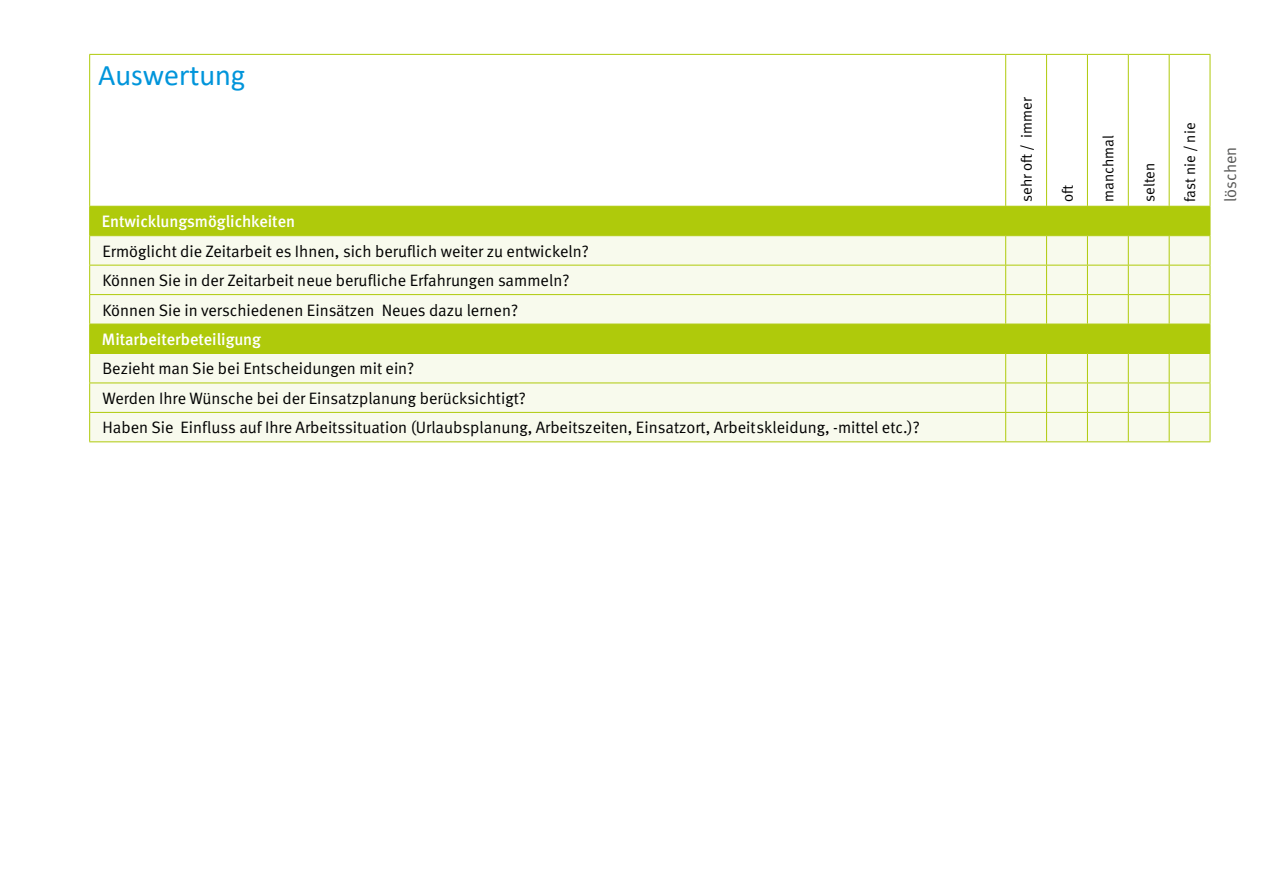
<style>
.page{position:relative;width:1263px;height:893px;background:#fff}
.page>*{position:absolute;margin:0;border:0;box-sizing:border-box;transform-origin:0 0}
.t1{font:30px "Calibri";color:#0095db}
.Fragen{font:16.5px "DGUV Meta";color:#000}
.Titel{font:500 16.5px "DGUV Meta";color:#fff}
.Titel-2{font:16.5px "DGUV Meta";color:#575756}
.t2{font:15px "DGUV Meta";color:#000}
</style>
<div class="page">
<svg style="left:90px;top:55px;width:1120px;height:151px"></svg>
<div style="left:90px;top:207px;width:1120px;height:28px;background:#afca0b"></div>
<svg style="left:90px;top:236px;width:1120px;height:205px;background:#ecf2ca"></svg>
<hr style="left:1006px;top:265px;width:40px;height:1px;background:#afca0b">
<hr style="left:1087px;top:265px;width:41px;height:1px;background:#afca0b">
<hr style="left:1128px;top:265px;width:41px;height:1px;background:#afca0b">
<hr style="left:1169px;top:265px;width:41px;height:1px;background:#afca0b">
<hr style="left:1046px;top:294px;width:41px;height:1px;background:#afca0b">
<hr style="left:1087px;top:294px;width:41px;height:1px;background:#afca0b">
<hr style="left:1128px;top:294px;width:41px;height:1px;background:#afca0b">
<hr style="left:1169px;top:294px;width:41px;height:1px;background:#afca0b">
<hr style="left:1046px;top:324px;width:41px;height:1px;background:#afca0b">
<hr style="left:1087px;top:324px;width:41px;height:1px;background:#afca0b">
<hr style="left:1128px;top:324px;width:41px;height:1px;background:#afca0b">
<hr style="left:1169px;top:324px;width:41px;height:1px;background:#afca0b">
<hr style="left:1006px;top:383px;width:40px;height:1px;background:#afca0b">
<hr style="left:1087px;top:383px;width:41px;height:1px;background:#afca0b">
<hr style="left:1128px;top:383px;width:41px;height:1px;background:#afca0b">
<hr style="left:1169px;top:383px;width:41px;height:1px;background:#afca0b">
<hr style="left:1046px;top:412px;width:41px;height:1px;background:#afca0b">
<hr style="left:1087px;top:412px;width:41px;height:1px;background:#afca0b">
<hr style="left:1128px;top:412px;width:41px;height:1px;background:#afca0b">
<hr style="left:1169px;top:412px;width:41px;height:1px;background:#afca0b">
<hr style="left:1046px;top:441px;width:41px;height:1px;background:#afca0b">
<hr style="left:1087px;top:441px;width:41px;height:1px;background:#afca0b">
<hr style="left:1128px;top:441px;width:41px;height:1px;background:#afca0b">
<hr style="left:1169px;top:441px;width:41px;height:1px;background:#afca0b">
<hr style="left:89px;top:54px;width:917px;height:1px;background:#afca0b">
<hr style="left:89px;top:55px;width:1px;height:151px;background:#afca0b">
<hr style="left:1006px;top:54px;width:40px;height:1px;background:#afca0b">
<hr style="left:1005px;top:55px;width:1px;height:151px;background:#afca0b">
<hr style="left:1046px;top:54px;width:41px;height:1px;background:#afca0b">
<hr style="left:1046px;top:55px;width:1px;height:151px;background:#afca0b">
<hr style="left:1087px;top:54px;width:41px;height:1px;background:#afca0b">
<hr style="left:1087px;top:55px;width:1px;height:151px;background:#afca0b">
<hr style="left:1128px;top:54px;width:41px;height:1px;background:#afca0b">
<hr style="left:1128px;top:55px;width:1px;height:151px;background:#afca0b">
<hr style="left:1169px;top:54px;width:41px;height:1px;background:#afca0b">
<hr style="left:1169px;top:55px;width:1px;height:151px;background:#afca0b">
<hr style="left:1210px;top:55px;width:1px;height:151px;background:#afca0b">
<hr style="left:89px;top:206px;width:917px;height:1px;background:#afca0b">
<hr style="left:1006px;top:206px;width:40px;height:1px;background:#afca0b">
<hr style="left:1046px;top:206px;width:41px;height:1px;background:#afca0b">
<hr style="left:1087px;top:206px;width:41px;height:1px;background:#afca0b">
<hr style="left:1128px;top:206px;width:41px;height:1px;background:#afca0b">
<hr style="left:1169px;top:206px;width:41px;height:1px;background:#afca0b">
<hr style="left:89px;top:235px;width:917px;height:1px;background:#afca0b">
<hr style="left:89px;top:265px;width:917px;height:1px;background:#afca0b">
<hr style="left:89px;top:294px;width:917px;height:1px;background:#afca0b">
<hr style="left:89px;top:324px;width:917px;height:1px;background:#afca0b">
<svg style="left:1128px;top:207px;width:1px;height:234px"></svg>
<svg style="left:1169px;top:207px;width:1px;height:234px"></svg>
<hr style="left:89px;top:353px;width:917px;height:1px;background:#afca0b">
<hr style="left:89px;top:383px;width:917px;height:1px;background:#afca0b">
<hr style="left:89px;top:412px;width:917px;height:1px;background:#afca0b">
<svg style="left:89px;top:207px;width:1px;height:234px"></svg>
<hr style="left:89px;top:441px;width:917px;height:1px;background:#afca0b">
<hr style="left:1006px;top:235px;width:40px;height:1px;background:#afca0b">
<hr style="left:1046px;top:235px;width:41px;height:1px;background:#afca0b">
<hr style="left:1087px;top:235px;width:41px;height:1px;background:#afca0b">
<hr style="left:1128px;top:235px;width:41px;height:1px;background:#afca0b">
<hr style="left:1169px;top:235px;width:41px;height:1px;background:#afca0b">
<hr style="left:1046px;top:265px;width:41px;height:1px;background:#afca0b">
<hr style="left:1006px;top:294px;width:40px;height:1px;background:#afca0b">
<hr style="left:1006px;top:324px;width:40px;height:1px;background:#afca0b">
<hr style="left:1006px;top:353px;width:40px;height:1px;background:#afca0b">
<hr style="left:1046px;top:353px;width:41px;height:1px;background:#afca0b">
<hr style="left:1087px;top:353px;width:41px;height:1px;background:#afca0b">
<svg style="left:1087px;top:207px;width:1px;height:234px"></svg>
<hr style="left:1128px;top:353px;width:41px;height:1px;background:#afca0b">
<hr style="left:1169px;top:353px;width:41px;height:1px;background:#afca0b">
<hr style="left:1046px;top:383px;width:41px;height:1px;background:#afca0b">
<hr style="left:1006px;top:412px;width:40px;height:1px;background:#afca0b">
<svg style="left:1046px;top:207px;width:1px;height:234px"></svg>
<svg style="left:1210px;top:207px;width:1px;height:234px"></svg>
<hr style="left:1006px;top:441px;width:40px;height:1px;background:#afca0b">
<svg style="left:1005px;top:207px;width:1px;height:234px"></svg>
<p class="t1" style="left:98px;top:55px;width:148px">Auswertung</p>
<p class="Titel" style="left:102px;top:212px;width:195px">Entwicklungsmöglichkeiten</p>
<p class="Fragen" style="left:102px;top:241px;width:488px">Ermöglicht die Zeitarbeit es Ihnen, sich beruflich weiter zu entwickeln?</p>
<p class="Fragen" style="left:102px;top:271px;width:468px">Können Sie in der Zeitarbeit neue berufliche Erfahrungen sammeln?</p>
<p class="Fragen" style="left:102px;top:300px;width:417px">Können Sie in verschiedenen Einsätzen Neues dazu lernen?</p>
<p class="Titel" style="left:102px;top:330px;width:161px">Mitarbeiterbeteiligung</p>
<p class="Fragen" style="left:102px;top:359px;width:313px">Bezieht man Sie bei Entscheidungen mit ein?</p>
<p class="Fragen" style="left:102px;top:389px;width:425px">Werden Ihre Wünsche bei der Einsatzplanung berücksichtigt?</p>
<p class="Fragen" style="left:102px;top:418px;width:819px">Haben Sie Einfluss auf Ihre Arbeitssituation (Urlaubsplanung, Arbeitszeiten, Einsatzort, Arbeitskleidung, -mittel etc.)?</p>
<p class="t2" style="left:1018px;top:202px;width:106px;rotate:-90deg">sehr oft / immer</p>
<p class="t2" style="left:1059px;top:202px;width:19px;rotate:-90deg">oft</p>
<p class="t2" style="left:1100px;top:202px;width:68px;rotate:-90deg">manchmal</p>
<p class="t2" style="left:1140px;top:202px;width:41px;rotate:-90deg">selten</p>
<p class="t2" style="left:1181px;top:202px;width:81px;rotate:-90deg">fast nie / nie</p>
<p class="Titel-2" style="left:1221px;top:202px;width:56px;rotate:-90deg">löschen</p>
</div>
